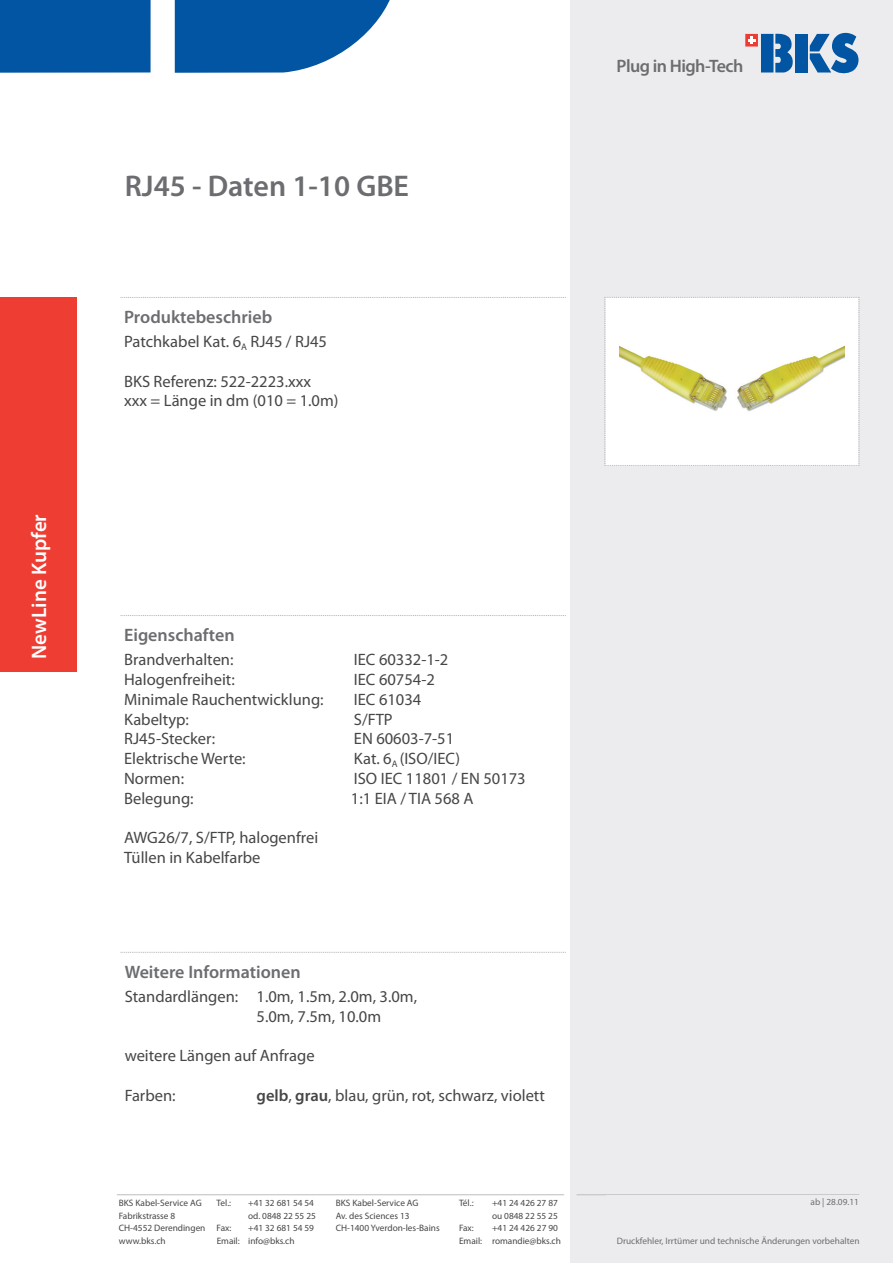
<style>
.page{position:relative;width:893px;height:1263px;background:#fff}
.page>*{position:absolute;margin:0;border:0;box-sizing:border-box;transform-origin:0 0}
.t1{font:600 30px "Myriad Pro";color:#6c6d70}
.t2{font:600 21px "Myriad Pro";color:#fff}
.t3{font:600 18px "Myriad Pro";color:#6c6d70}
.t4{font:600 18px "Myriad Pro";letter-spacing:-.03em;color:#6c6d70}
.t5{font:16.5px/19.8px "Myriad Pro";color:#454647}
.t6{font:9.3px "Myriad Pro";color:#454647}
.t7{font:9.3px "Myriad Pro";color:#6c6d70}
.s1{font-weight:600}
</style>
<div class="page">
<div style="left:570px;top:0;width:323px;height:1263px;background:#ececee"></div>
<div style="left:0;top:0;width:151px;height:73px;background:#0155a2"></div>
<svg style="left:175px;top:0;width:215px;height:73px"></svg>
<div style="left:795px;top:34px;width:13px;height:39px;background:#0155a2"></div>
<svg style="left:761px;top:33px;width:32px;height:40px"></svg>
<svg style="left:810px;top:32px;width:48px;height:42px"></svg>
<div style="left:745px;top:34px;width:13px;height:13px;background:#ee3b32"></div>
<svg style="left:748px;top:37px;width:7px;height:7px"></svg>
<hr style="left:117px;top:1194px;width:447px;height:1px;background:#bcbdc0">
<hr style="left:577px;top:1194px;width:282px;height:1px;background:#bcbdc0">
<svg style="left:120px;top:297px;width:446px;height:1px"></svg>
<svg style="left:120px;top:615px;width:446px;height:1px"></svg>
<svg style="left:120px;top:952px;width:446px;height:1px"></svg>
<div style="left:0;top:297px;width:77px;height:374px;background:#ee3e34"></div>
<svg style="left:605px;top:297px;width:254px;height:169px;background:#f7f6ea"></svg>
<p class="t2" style="left:26px;top:659px;width:146px;rotate:-90deg">NewLine Kupfer</p>
<h1 class="t1" style="left:125px;top:167px;width:286px">RJ45 - Daten 1-10 GBE</h1>
<p class="t3" style="left:124px;top:305px;width:150px">Produktebeschrieb</p>
<p class="t5" style="left:124px;top:331px;width:204px">Patchkabel Kat. 6<sub>A</sub> RJ45 / RJ45</p>
<p class="t5" style="left:124px;top:371px;width:216px">BKS Referenz: 522-2223.xxx<br>xxx = Länge in dm (010 = 1.0m)</p>
<p class="t4" style="left:617px;top:54px;width:128px">Plug in High-Tech</p>
<p class="t3" style="left:124px;top:623px;width:112px">Eigenschaften</p>
<p class="t5" style="left:124px;top:649px;width:111px">Brandverhalten:</p>
<p class="t5" style="left:354px;top:649px;width:96px">IEC 60332-1-2</p>
<p class="t5" style="left:124px;top:669px;width:112px">Halogenfreiheit:</p>
<p class="t5" style="left:354px;top:669px;width:82px">IEC 60754-2</p>
<p class="t5" style="left:124px;top:689px;width:201px">Minimale Rauchentwicklung:</p>
<p class="t5" style="left:354px;top:689px;width:69px">IEC 61034</p>
<p class="t5" style="left:124px;top:709px;width:66px">Kabeltyp:</p>
<p class="t5" style="left:354px;top:709px;width:40px">S/FTP</p>
<p class="t5" style="left:124px;top:729px;width:93px">RJ45-Stecker:</p>
<p class="t5" style="left:354px;top:729px;width:102px">EN 60603-7-51</p>
<p class="t5" style="left:124px;top:748px;width:123px">Elektrische Werte:</p>
<p class="t5" style="left:354px;top:748px;width:108px">Kat. 6<sub>A</sub> (ISO/IEC)</p>
<p class="t5" style="left:124px;top:768px;width:61px">Normen:</p>
<p class="t5" style="left:354px;top:768px;width:173px">ISO IEC 11801 / EN 50173</p>
<p class="t5" style="left:124px;top:788px;width:71px">Belegung:</p>
<p class="t5" style="left:351px;top:788px;width:124px">1:1 EIA / TIA 568 A</p>
<p class="t5" style="left:124px;top:828px;width:196px">AWG26/7, S/FTP, halogenfrei<br>Tüllen in Kabelfarbe</p>
<p class="t3" style="left:125px;top:960px;width:178px">Weitere Informationen</p>
<p class="t5" style="left:257px;top:986px;width:162px;text-indent:-132px">Standardlängen: 1.0m, 1.5m, 2.0m, 3.0m,<br>5.0m, 7.5m, 10.0m</p>
<p class="t5" style="left:125px;top:1046px;width:191px">weitere Längen auf Anfrage</p>
<p class="t5" style="left:125px;top:1085px;width:52px">Farben:</p>
<p class="t5" style="left:257px;top:1085px;width:290px"><span class="s1">gelb</span>, <span class="s1">grau</span>, blau, grün, rot, schwarz, violett</p>
<p class="t7" style="left:810px;top:1196px;width:50px">ab | 28.09.11</p>
<p class="t6" style="left:119px;top:1197px;width:84px">BKS Kabel-Service AG</p>
<p class="t6" style="left:217px;top:1197px;width:16px">Tel.:</p>
<p class="t6" style="left:248px;top:1197px;width:67px">+41 32 681 54 54</p>
<p class="t6" style="left:336px;top:1197px;width:84px">BKS Kabel-Service AG</p>
<p class="t6" style="left:459px;top:1197px;width:16px">Tél.:</p>
<p class="t6" style="left:492px;top:1197px;width:67px">+41 24 426 27 87</p>
<p class="t6" style="left:119px;top:1210px;width:58px">Fabrikstrasse 8</p>
<p class="t6" style="left:248px;top:1210px;width:69px">od. 0848 22 55 25</p>
<p class="t6" style="left:336px;top:1210px;width:75px">Av. des Sciences 13</p>
<p class="t6" style="left:492px;top:1210px;width:67px">ou 0848 22 55 25</p>
<p class="t6" style="left:119px;top:1222px;width:114px">CH-4552 Derendingen Fax:</p>
<p class="t6" style="left:248px;top:1222px;width:67px">+41 32 681 54 59</p>
<p class="t6" style="left:336px;top:1222px;width:105px">CH-1400 Yverdon-les-Bains</p>
<p class="t6" style="left:459px;top:1222px;width:16px">Fax:</p>
<p class="t6" style="left:492px;top:1222px;width:67px">+41 24 426 27 90</p>
<p class="t6" style="left:119px;top:1235px;width:48px">www.bks.ch</p>
<p class="t6" style="left:217px;top:1235px;width:79px">Email: info@bks.ch</p>
<p class="t6" style="left:459px;top:1235px;width:103px">Email: romandie@bks.ch</p>
<p class="t7" style="left:617px;top:1235px;width:244px">Druckfehler, Irrtümer und technische Änderungen vorbehalten</p>
</div>
